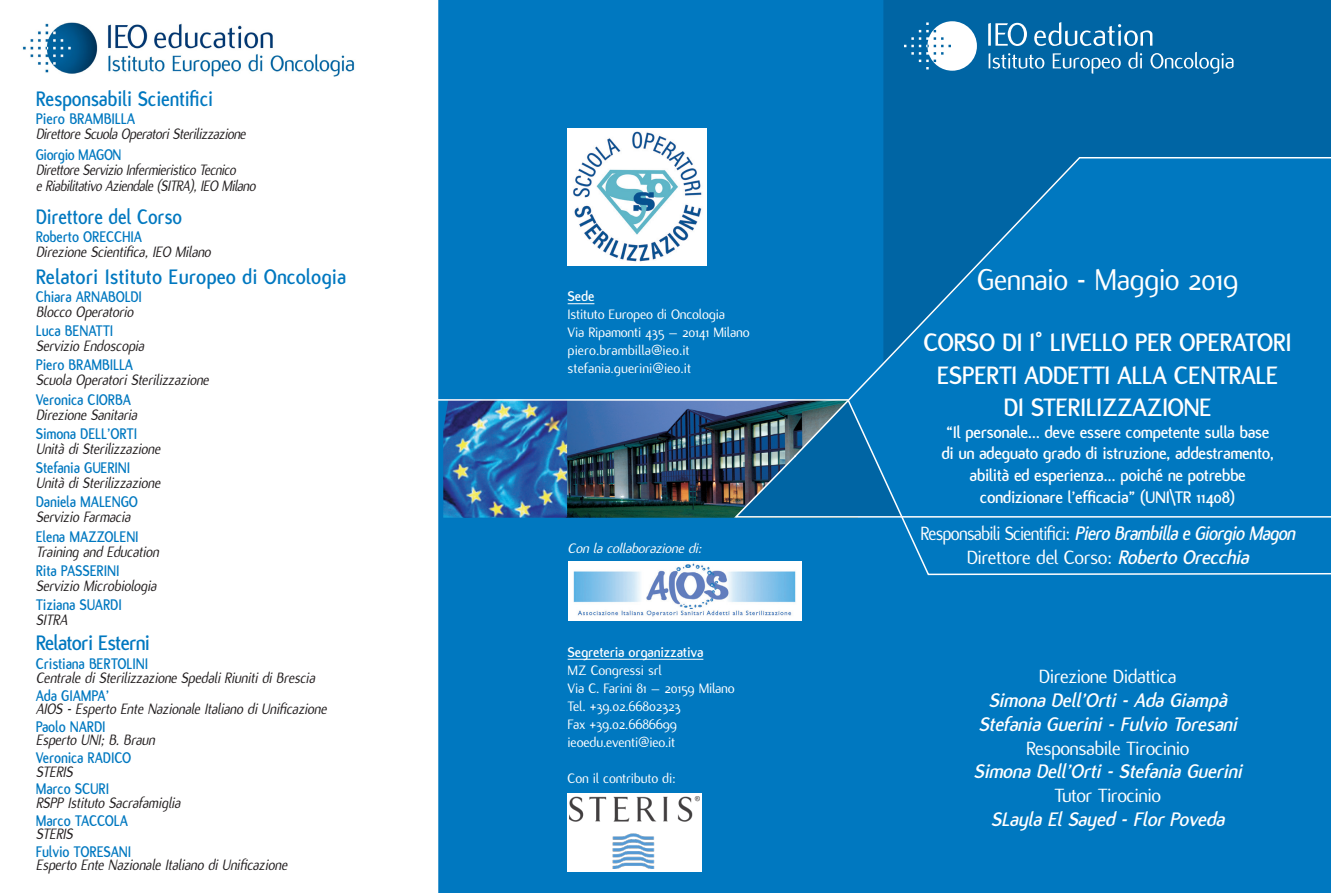
<style>
.page{position:relative;width:1331px;height:893px;background:#fff}
.page>*{position:absolute;margin:0;border:0;box-sizing:border-box;transform-origin:0 0}
.t1{font:33px "Flux";letter-spacing:-.02em;color:#fff}
.t2{font:700 27px/32.4px "Flux";letter-spacing:-.025em;color:#fff;text-align:center}
.t3{font:700 22.5px "Flux";letter-spacing:-.01em;color:#0078c0;scale:.95 1}
.t4{font:700 22.5px "Flux";letter-spacing:-.01em;color:#0078c0;scale:.92 1}
.t5{font:700 22.5px "Flux";letter-spacing:-.01em;color:#0078c0;scale:.9 1}
.t6{font:700 22.5px "Flux";letter-spacing:-.035em;color:#0078c0;scale:.95 1}
.t7{font:italic 700 21px "Flux";letter-spacing:-.015em;color:#fff}
.t8{font:21px "Flux";letter-spacing:-.025em;color:#fff}
.t9{font:italic 700 21px "Flux";letter-spacing:-.04em;color:#fff;scale:.92 1}
.t10{font:700 18px "Flux";letter-spacing:-.025em;color:#fff}
.t11{font:italic 16.5px/15px "Flux";letter-spacing:-.01em;color:#231f20;scale:.9 1}
.t12{font:italic 16.5px/15px "Flux";letter-spacing:-.03em;color:#231f20;scale:.87 1}
.t13{font:italic 16.5px/15px "Flux";letter-spacing:-.03em;color:#231f20;scale:.89 1}
.t14{font:700 16.5px/15px "Flux";letter-spacing:-.01em;color:#0078c0;scale:.9 1}
.t15{font:15px "Flux";letter-spacing:-.015em;color:#fff}
.t16{font:700 15px "Flux";letter-spacing:-.015em;color:#fff}
.t17{font:italic 15px "Flux";letter-spacing:-.015em;color:#fff}
.s1{font-weight:700;font-style:normal;color:#0078c0}
.s2{font-weight:400;font-style:italic;color:#231f20}
.s3{font-weight:400;font-style:normal}
.s4{font-weight:700;font-style:italic}
</style>
<div class="page">
<div style="left:438px;top:0;width:893px;height:893px;background:#0078c0"></div>
<img style="left:443px;top:401px;width:289px;height:117px">
<div style="left:883px;top:0;width:448px;height:156px;background:#0065a4"></div>
<hr style="left:406px;top:399px;width:442px;height:2px;background:#fff">
<img style="left:732px;top:401px;width:114px;height:117px">
<svg style="left:792px;top:156px;width:539px;height:303px;background:#0275ba"></svg>
<div style="left:846px;top:399px;width:485px;height:177px;background:#0078c0"></div>
<svg style="left:568px;top:303px;width:26px;height:1px"></svg>
<hr style="left:568px;top:659px;width:135px;height:1px;background:#fff">
<img style="left:568px;top:561px;width:234px;height:59px">
<img style="left:22px;top:22px;width:333px;height:55px">
<svg style="left:989px;top:53px;width:55px;height:16px"></svg>
<svg style="left:1053px;top:53px;width:68px;height:21px"></svg>
<svg style="left:1128px;top:52px;width:14px;height:17px"></svg>
<svg style="left:1150px;top:52px;width:83px;height:22px;background:#3383b6"></svg>
<svg style="left:904px;top:21px;width:73px;height:50px"></svg>
<svg style="left:988px;top:23px;width:39px;height:23px"></svg>
<svg style="left:1034px;top:22px;width:118px;height:24px;background:#3c89b9"></svg>
<img style="left:567px;top:129px;width:139px;height:137px">
<div style="left:567px;top:793px;width:135px;height:79px;background:#fff"></div>
<img style="left:570px;top:796px;width:129px;height:73px">
<p class="t4" style="left:36px;top:86px;width:194px">Responsabili Scientifici</p>
<p class="t13" style="left:36px;top:112px;width:237px"><span class="s1">Piero BRAMBILLA<br></span>Direttore Scuola Operatori Sterilizzazione</p>
<p class="t12" style="left:36px;top:147px;width:231px"><span class="s1">Giorgio MAGON<br></span>Direttore Servizio Infermieristico Tecnico</p>
<p class="t12" style="left:36px;top:179px;width:254px">e Riabilitativo Aziendale (SITRA), IEO Milano</p>
<p class="t5" style="left:36px;top:204px;width:164px">Direttore del Corso</p>
<p class="t11" style="left:36px;top:229px;width:196px"><span class="s1">Roberto ORECCHIA<br></span>Direzione Scientifica, IEO Milano</p>
<p class="t3" style="left:36px;top:264px;width:328px">Relatori Istituto Europeo di Oncologia</p>
<p class="t11" style="left:36px;top:289px;width:120px"><span class="s1">Chiara ARNABOLDI<br></span>Blocco Operatorio</p>
<p class="t11" style="left:36px;top:324px;width:122px"><span class="s1">Luca BENATTI<br></span>Servizio Endoscopia</p>
<p class="t11" style="left:36px;top:358px;width:194px"><span class="s1">Piero BRAMBILLA<br></span>Scuola Operatori Sterilizzazione</p>
<p class="t11" style="left:36px;top:392px;width:114px"><span class="s1">Veronica CIORBA<br></span>Direzione Sanitaria</p>
<p class="t11" style="left:36px;top:426px;width:140px"><span class="s1">Simona DELL’ORTI<br></span>Unità di Sterilizzazione</p>
<p class="t11" style="left:36px;top:461px;width:140px"><span class="s1">Stefania GUERINI<br></span>Unità di Sterilizzazione</p>
<p class="t11" style="left:36px;top:495px;width:115px"><span class="s1">Daniela MALENGO<br></span>Servizio Farmacia</p>
<p class="t11" style="left:36px;top:529px;width:138px"><span class="s1">Elena MAZZOLENI<br></span>Training and Education</p>
<p class="t11" style="left:36px;top:563px;width:136px"><span class="s1">Rita PASSERINI<br></span>Servizio Microbiologia</p>
<p class="t14" style="left:36px;top:597px;width:97px">Tiziana SUARDI<br><span class="s2">SITRA</span></p>
<p class="t6" style="left:36px;top:630px;width:122px">Relatori Esterni</p>
<p class="t11" style="left:36px;top:657px;width:312px;line-height:13.5px"><span class="s1">Cristiana BERTOLINI<br></span>Centrale di Sterilizzazione Spedali Riuniti di Brescia</p>
<p class="t11" style="left:36px;top:689px;width:325px;line-height:13.5px"><span class="s1">Ada GIAMPA’<br></span>AIOS - Esperto Ente Nazionale Italiano di Unificazione</p>
<p class="t11" style="left:36px;top:720px;width:134px;line-height:13.5px"><span class="s1">Paolo NARDI<br></span>Esperto UNI; B. Braun</p>
<p class="t14" style="left:36px;top:751px;width:108px;line-height:13.5px">Veronica RADICO<br><span class="s2">STERIS</span></p>
<p class="t11" style="left:36px;top:782px;width:162px;line-height:13.5px"><span class="s1">Marco SCURI<br></span>RSPP Istituto Sacrafamiglia</p>
<p class="t14" style="left:36px;top:813px;width:104px">Marco TACCOLA</p>
<p class="t11" style="left:36px;top:826px;width:43px">STERIS</p>
<p class="t11" style="left:36px;top:845px;width:281px;line-height:13.5px"><span class="s1">Fulvio TORESANI<br></span>Esperto Ente Nazionale Italiano di Unificazione</p>
<p class="t16" style="left:568px;top:288px;width:28px">Sede</p>
<p class="t15" style="left:568px;top:306px;width:159px">Istituto Europeo di Oncologia</p>
<p class="t15" style="left:568px;top:324px;width:183px">Via Ripamonti 435 – 20141 Milano</p>
<p class="t15" style="left:568px;top:342px;width:124px">piero.brambilla@ieo.it</p>
<p class="t15" style="left:568px;top:360px;width:125px">stefania.guerini@ieo.it</p>
<p class="t17" style="left:568px;top:540px;width:135px">Con la collaborazione di:</p>
<p class="t16" style="left:568px;top:644px;width:137px">Segreteria organizzativa</p>
<p class="t15" style="left:568px;top:662px;width:96px">MZ Congressi srl</p>
<p class="t15" style="left:568px;top:680px;width:169px">Via C. Farini 81 – 20159 Milano</p>
<p class="t15" style="left:568px;top:698px;width:115px">Tel. +39.02.66802323</p>
<p class="t15" style="left:568px;top:716px;width:111px">Fax +39.02.6686699</p>
<p class="t15" style="left:568px;top:734px;width:109px">ieoedu.eventi@ieo.it</p>
<p class="t15" style="left:568px;top:770px;width:110px">Con il contributo di:</p>
<p class="t1" style="left:977px;top:262px;width:263px">Gennaio - Maggio 2019</p>
<p class="t2" style="left:924px;top:327px;width:370px">CORSO DI I° LIVELLO PER OPERATORI<br>ESPERTI ADDETTI ALLA CENTRALE</p>
<p class="t2" style="left:1003px;top:392px;width:210px">DI STERILIZZAZIONE</p>
<p class="t10" style="left:946px;top:422px;width:325px">“Il personale… deve essere competente sulla base</p>
<p class="t10" style="left:941px;top:444px;width:334px">di un adeguato grado di istruzione, addestramento,</p>
<p class="t10" style="left:969px;top:465px;width:278px">abilità ed esperienza… poiché ne potrebbe</p>
<p class="t10" style="left:980px;top:487px;width:257px">condizionare l’efficacia” (UNI\TR 11408)</p>
<p class="t9" style="left:920px;top:521px;width:409px"><span class="s3">Responsabili Scientifici:</span> Piero Brambilla e Giorgio Magon</p>
<p class="t8" style="left:967px;top:545px;width:284px">Direttore del Corso: <span class="s4">Roberto Orecchia</span></p>
<p class="t8" style="left:1039px;top:665px;width:139px">Direzione Didattica</p>
<p class="t7" style="left:988px;top:689px;width:240px">Simona Dell’Orti - Ada Giampà</p>
<p class="t7" style="left:978px;top:712px;width:260px">Stefania Guerini - Fulvio Toresani</p>
<p class="t8" style="left:1026px;top:736px;width:165px">Responsabile Tirocinio</p>
<p class="t7" style="left:973px;top:760px;width:270px">Simona Dell’Orti - Stefania Guerini</p>
<p class="t8" style="left:1054px;top:784px;width:108px">Tutor Tirocinio</p>
<p class="t7" style="left:991px;top:808px;width:235px">SLayla El Sayed - Flor Poveda</p>
</div>
